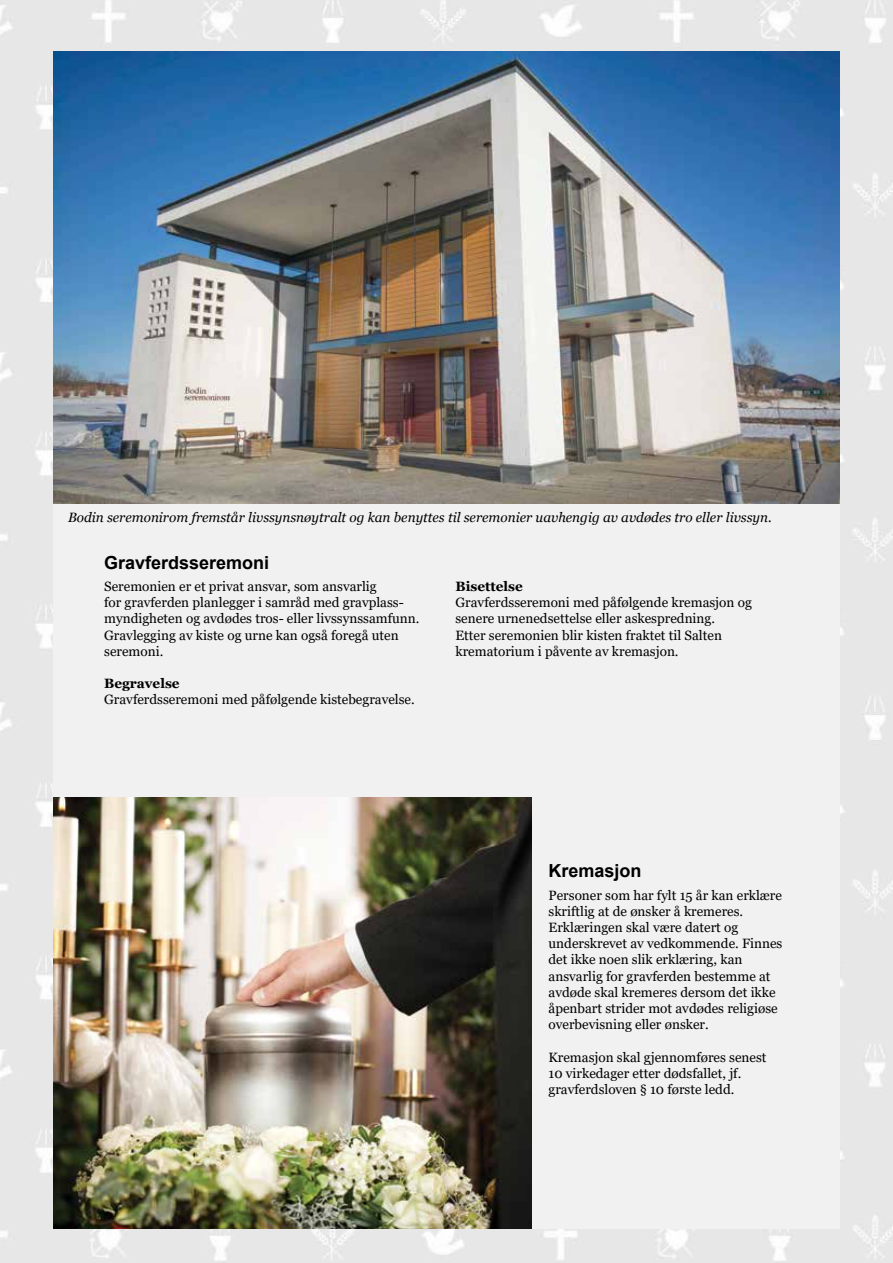
<style>
.page{position:relative;width:893px;height:1263px;background:#e7e7e7}
.page>*{position:absolute;margin:0;border:0;box-sizing:border-box;transform-origin:0 0}
.t1{font:700 18px "Arial";color:#000}
.t2{font:13.5px/16.2px "Georgia";color:#000}
.t3{font:italic 13.5px "Georgia";color:#000}
.t4{font:700 13.5px "Georgia";color:#000}
</style>
<div class="page">
<div style="left:53px;top:51px;width:787px;height:1178px;background:#f1f1f2"></div>
<img style="left:53px;top:797px;width:478px;height:432px">
<img style="left:53px;top:51px;width:787px;height:452px">
<p class="t3" style="left:68px;top:509px;width:705px">Bodin seremonirom fremstår livssynsnøytralt og kan benyttes til seremonier uavhengig av avdødes tro eller livssyn.</p>
<h1 class="t1" style="left:104px;top:550px;width:167px">Gravferdsseremoni</h1>
<p class="t2" style="left:104px;top:578px;width:317px">Seremonien er et privat ansvar, som ansvarlig<br>for gravferden planlegger i samråd med gravplass&shy;myndigheten og avdødes tros- eller livssynssamfunn.<br>Gravlegging av kiste og urne kan også foregå uten seremoni.</p>
<p class="t4" style="left:104px;top:675px;width:77px">Begravelse</p>
<p class="t2" style="left:104px;top:692px;width:312px">Gravferdsseremoni med påfølgende kistebegravelse.</p>
<p class="t4" style="left:455px;top:578px;width:69px">Bisettelse</p>
<p class="t2" style="left:455px;top:595px;width:298px">Gravferdsseremoni med påfølgende kremasjon og senere urnenedsettelse eller askespredning.<br>Etter seremonien blir kisten fraktet til Salten krematorium i påvente av kremasjon.</p>
<h1 class="t1" style="left:549px;top:858px;width:95px">Kremasjon</h1>
<p class="t2" style="left:548px;top:887px;width:235px">Personer som har fylt 15 år kan erklære skriftlig at de ønsker å kremeres.<br>Erklæringen skal være datert og underskrevet av vedkommende. Finnes det ikke noen slik erklæring, kan ansvarlig for gravferden bestemme at avdøde skal kremeres dersom det ikke åpenbart strider mot avdødes religiøse overbevisning eller ønsker.</p>
<p class="t2" style="left:548px;top:1049px;width:219px">Kremasjon skal gjennomføres senest<br>10 virkedager etter dødsfallet, jf. gravferdsloven § 10 første ledd.</p>
</div>
